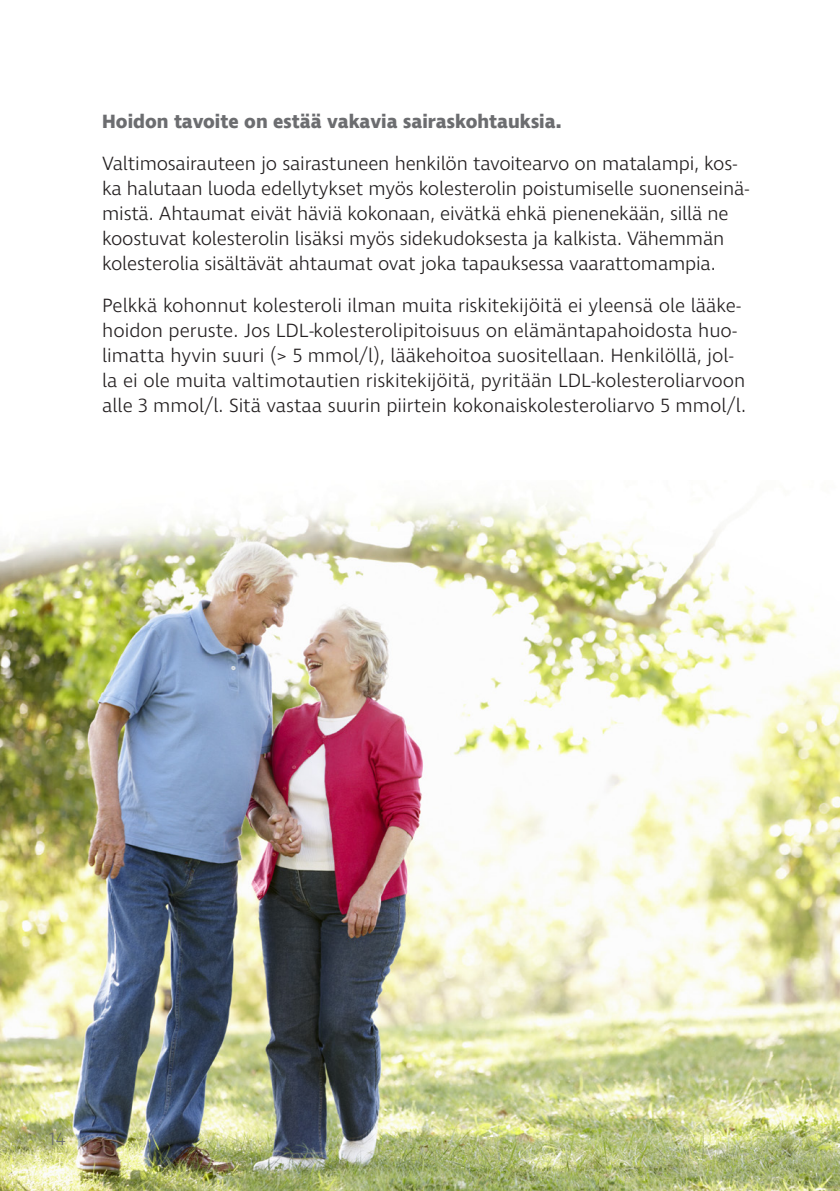
<style>
.page{position:relative;width:840px;height:1191px;background:#fff}
.page>*{position:absolute;margin:0;border:0;box-sizing:border-box;transform-origin:0 0}
.leipsi{font:300 19.6px/25px "Ingra";letter-spacing:-.01em;color:#231f20}
.leipsi-2{font:700 19.6px "Ingra";color:#6c6d70}
.t1{font:300 18px "Ingra";color:#6c6d70}
</style>
<div class="page">
<img style="left:0;top:497px;width:839px;height:694px">
<p class="leipsi-2" style="left:102px;top:109px;width:460px">Hoidon tavoite on estää vakavia sairaskohtauksia.</p>
<p class="leipsi" style="left:102px;top:152px;width:648px">Valtimosairauteen jo sairastuneen henkilön tavoitearvo on matalampi, kos&shy;ka halutaan luoda edellytykset myös kolesterolin poistumiselle suonenseinä&shy;mistä. Ahtaumat eivät häviä kokonaan, eivätkä ehkä pienenekään, sillä ne koostuvat kolesterolin lisäksi myös sidekudoksesta ja kalkista. Vähemmän kolesterolia sisältävät ahtaumat ovat joka tapauksessa vaarattomampia.</p>
<p class="leipsi" style="left:102px;top:294px;width:645px">Pelkkä kohonnut kolesteroli ilman muita riskitekijöitä ei yleensä ole lääke&shy;hoidon peruste. Jos LDL-kolesterolipitoisuus on elämäntapahoidosta huo&shy;limatta hyvin suuri (&gt; 5 mmol/l), lääkehoitoa suositellaan. Henkilöllä, jol&shy;la ei ole muita valtimotautien riskitekijöitä, pyritään LDL-kolesteroliarvoon alle 3 mmol/l. Sitä vastaa suurin piirtein kokonaiskolesteroliarvo 5 mmol/l.</p>
<p class="t1" style="left:49px;top:1127px;width:18px">14</p>
</div>
